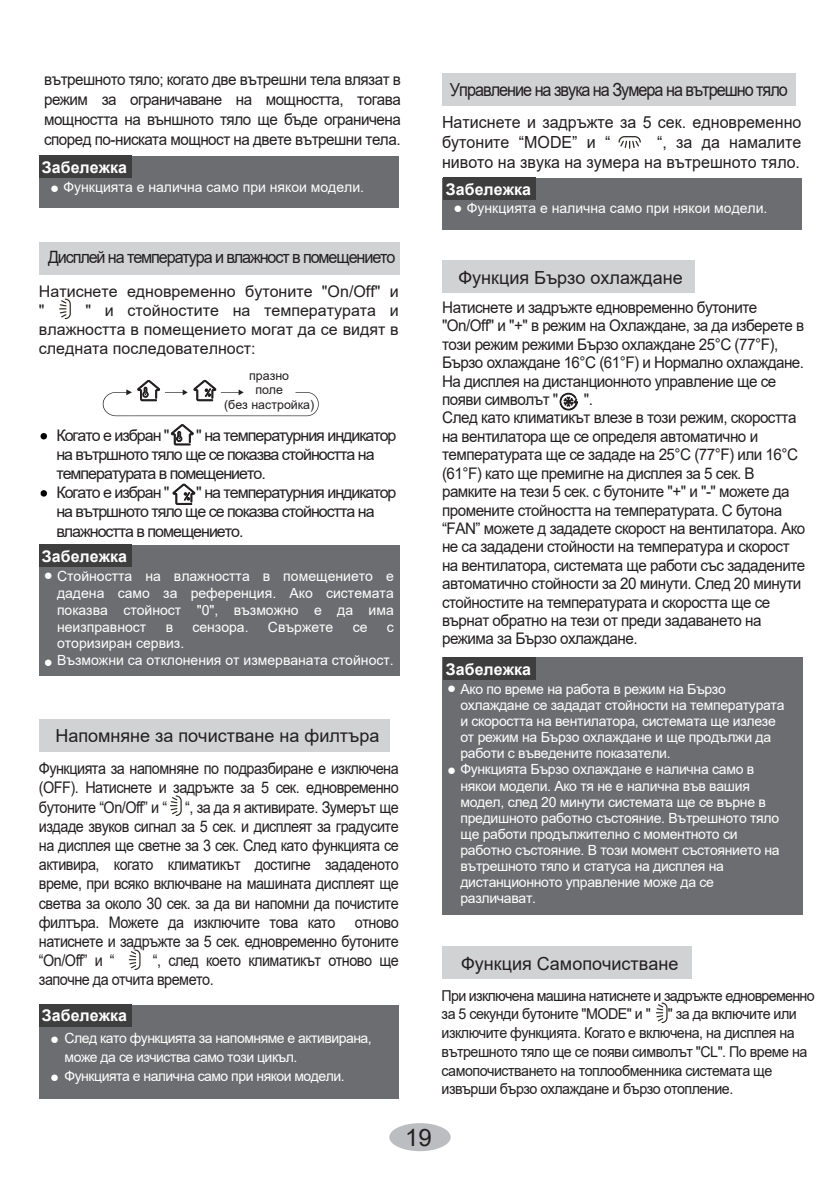
<style>
.page{position:relative;width:840px;height:1191px;background:#fff}
.page>*{position:absolute;margin:0;border:0;box-sizing:border-box;transform-origin:0 0}
.t1{font:24px "Arial";color:#231f20}
.t2{font:18px "Arial";color:#231f20}
.t3{font:18px "Arial";letter-spacing:-.06em;color:#231f20;scale:.9 1}
.t4{font:17px "Arial";letter-spacing:-.07em;color:#231f20;scale:.95 1}
.t5{font:16.6px/20px "Arial";color:#231f20;scale:.96 1}
.t6{font:16px/18.4px "Arial";letter-spacing:-.035em;color:#231f20;scale:.95 1}
.t7{font:16px/19.2px "Arial";letter-spacing:-.035em;color:#231f20;text-align:justify;scale:.9 1}
.t8{font:16px/19.2px "Arial";letter-spacing:-.06em;color:#231f20}
.t9{font:16px/19.2px "Arial";letter-spacing:-.035em;color:#231f20;text-align:justify}
.t10{font:700 16px "Arial";color:#fff}
.t11{font:16px/19.2px "Arial";color:#231f20}
.t12{font:15px/18.8px "Arial";letter-spacing:-.035em;color:#231f20;scale:.95 1}
.t13{font:15px "Arial";color:#fff}
.t14{font:14px/16.2px "Arial";letter-spacing:-.02em;color:#fff}
.t15{font:14px/16.8px "Arial";color:#fff}
.t16{font:12.4px/14.8px "Arial";color:#231f20;text-align:center}
.s1{font-size:15px}
.s2{font-style:inherit}
</style>
<div class="page">
<div style="left:389px;top:1123px;width:61px;height:28px;background:#bcbdc0;border-radius:50%"></div>
<div style="left:39px;top:157px;width:360px;height:51px;background:#6c6d70"></div>
<div style="left:39px;top:1005px;width:360px;height:93px;background:#6c6d70"></div>
<div style="left:39px;top:719px;width:350px;height:32px;background:#d1d2d4"></div>
<div style="left:39px;top:242px;width:360px;height:32px;background:#d1d2d4"></div>
<svg style="left:170px;top:795px;width:12px;height:21px"></svg>
<svg style="left:129px;top:949px;width:11px;height:21px"></svg>
<svg style="left:59px;top:298px;width:12px;height:21px"></svg>
<svg style="left:655px;top:1002px;width:12px;height:21px"></svg>
<svg style="left:41px;top:433px;width:6px;height:6px"></svg>
<svg style="left:41px;top:490px;width:6px;height:6px"></svg>
<svg style="left:170px;top:424px;width:24px;height:22px"></svg>
<svg style="left:103px;top:379px;width:215px;height:37px"></svg>
<svg style="left:172px;top:483px;width:23px;height:22px"></svg>
<div style="left:39px;top:545px;width:360px;height:130px;background:#6c6d70"></div>
<div style="left:442px;top:178px;width:359px;height:51px;background:#6c6d70"></div>
<div style="left:442px;top:73px;width:352px;height:32px;background:#d1d2d4"></div>
<div style="left:442px;top:261px;width:252px;height:32px;background:#d1d2d4"></div>
<svg style="left:618px;top:136px;width:22px;height:13px"></svg>
<div style="left:442px;top:658px;width:359px;height:257px;background:#6c6d70"></div>
<svg style="left:559px;top:393px;width:18px;height:17px"></svg>
<div style="left:442px;top:946px;width:249px;height:32px;background:#d1d2d4"></div>
<div style="left:39px;top:156px;width:92px;height:22px;background:#3e3e3f"></div>
<div style="left:39px;top:545px;width:92px;height:22px;background:#3e3e3f"></div>
<div style="left:39px;top:1004px;width:92px;height:22px;background:#3e3e3f"></div>
<div style="left:442px;top:177px;width:93px;height:22px;background:#3e3e3f"></div>
<div style="left:442px;top:657px;width:93px;height:22px;background:#3e3e3f"></div>
<p class="t6" style="left:44px;top:69px;width:377px;line-height:20px;text-align:justify">вътрешното тяло; когато две вътрешни тела влязат в режим за ограничаване на мощността, тогава мощността на външното тяло ще бъде ограничена според по-ниската мощност на двете вътрешни тела.</p>
<p class="t10" style="left:42px;top:156px;width:86px">Забележка</p>
<p class="t15" style="left:50px;top:178px;width:315px"><span class="s1">●</span> Функцията е налична само при някои модели.</p>
<p class="t3" style="left:449px;top:77px;width:377px">Управление на звука на Зумера на вътрешно тяло</p>
<p class="t5" style="left:442px;top:112px;width:375px">Натиснете и задръжте за 5 сек. едновременно бутоните “MODE” и “</p>
<p class="t5" style="left:442px;top:132px;width:375px;text-align:right">“, за да намалите<br>нивото на звука на зумера на вътрешното тяло.</p>
<p class="t10" style="left:445px;top:178px;width:86px">Забележка</p>
<p class="t15" style="left:453px;top:200px;width:315px"><span class="s1">●</span> Функцията е налична само при някои модели.</p>
<p class="t4" style="left:48px;top:245px;width:367px">Дисплей на температура и влажност в помещението</p>
<p class="t11" style="left:39px;top:281px;width:361px">Натиснете едновременно бутоните "On/Off" и "</p>
<p class="t9" style="left:39px;top:300px;width:361px;text-indent:47px">" и стойностите на температурата и влажността в помещението могат да се видят в следната последователност:</p>
<p class="t16" style="left:224px;top:368px;width:92px">празно<br>поле<br>(без настройка)</p>
<p class="t8" style="left:56px;top:425px;width:115px">Когато е избран "</p>
<p class="t8" style="left:56px;top:425px;width:341px;text-indent:140px">" на температурния индикатор на вътршното тяло ще се показва стойността на температурата в помещението.<br>Когато е избран "</p>
<p class="t8" style="left:56px;top:483px;width:341px;text-indent:140px">" на температурния индикатор на вътршното тяло ще се показва стойността на влажността в помещението.</p>
<p class="t10" style="left:42px;top:545px;width:86px">Забележка</p>
<p class="t15" style="left:44px;top:568px;width:351px"><span class="s1">●</span> Стойността на влажността в помещението е</p>
<p class="t14" style="left:57px;top:584px;width:338px;line-height:16.8px;text-align:justify">дадена само за референция. Ако системата показва стойност "0", възможно е да има неизправност</p>
<p class="t14" style="left:165px;top:618px;width:9px">в</p>
<p class="t15" style="left:192px;top:618px;width:58px">сензора.</p>
<p class="t15" style="left:268px;top:618px;width:67px">Свържете</p>
<p class="t14" style="left:352px;top:618px;width:16px">се</p>
<p class="t14" style="left:386px;top:618px;width:8px">с</p>
<p class="t15" style="left:57px;top:635px;width:338px">оторизиран сервиз.<br>Възможни са отклонения от измерваната стойност.</p>
<p class="t13" style="left:44px;top:652px;width:11px">●</p>
<p class="t2" style="left:55px;top:723px;width:325px">Напомняне за почистване на филтъра</p>
<p class="t7" style="left:39px;top:758px;width:401px">Функцията за напомняне по подразбиране е изключена (OFF). Натиснете и задръжте за 5 сек. едновременно бутоните “On/Off” и “ “, за да я активирате. Зумерът ще издаде звуков сигнал за 5 сек. и дисплеят за градусите на дисплея ще светне за 3 сек. След като функцията се активира, когато климатикът достигне зададеното време, при всяко включване на машината дисплеят ще светва за около 30 сек. за да ви напомни да почистите филтъра. Можете да изключите това като отново натиснете и задръжте за 5 сек. едновременно бутоните “On/Off” и “</p>
<p class="t7" style="left:39px;top:950px;width:401px;text-indent:114px">“, след което климатикът отново ще започне да отчита времето.</p>
<p class="t10" style="left:42px;top:1004px;width:86px">Забележка</p>
<p class="t14" style="left:50px;top:1029px;width:323px"><span class="s1">●</span> След като функцията за напомняме е активирана,</p>
<p class="t14" style="left:65px;top:1049px;width:234px">може да се изчиства само този цикъл.</p>
<p class="t14" style="left:50px;top:1068px;width:296px"><span class="s1">●</span> Функцията е налична само <span class="s2">при</span> някои модели.</p>
<p class="t2" style="left:458px;top:265px;width:225px">Функция Бързо охлаждане</p>
<p class="t6" style="left:442px;top:298px;width:382px">Натиснете и задръжте едновременно бутоните "On/Off" и "+" в режим на Охлаждане, за да изберете в този режим режими Бързо охлаждане 25°C (77°F), Бързо охлаждане 16°C (61°F) и Нормално охлаждане.<br>На дисплея на дистанционното управление ще се появи символът "</p>
<p class="t6" style="left:442px;top:390px;width:383px;text-indent:142px">".<br>След като климатикът влезе в този режим, скоростта на вентилатора ще се определя автоматично и температурата ще се зададе на 25°C (77°F) или 16°C (61°F) като ще премигне на дисплея за 5 сек. В рамките на тези 5 сек. с бутоните "+" и "-" можете да промените стойността на температурата. С бутона “FAN” можете д зададете скорост на вентилатора. Ако не са зададени стойности на температура и скорост на вентилатора, системата ще работи със зададените автоматично стойности за 20 минути. След 20 минути стойностите на температурата и скоростта ще се върнат обратно на тези от преди задаването на режима за Бързо охлаждане.</p>
<p class="t10" style="left:445px;top:658px;width:86px">Забележка</p>
<p class="t14" style="left:447px;top:681px;width:280px"><span class="s1">●</span> Ако по време на работа в режим на Бързо</p>
<p class="t14" style="left:460px;top:697px;width:325px">охлаждане се зададат стойности на температурата и скоростта на вентилатора, системата ще излезе от режим на Бързо охлаждане и ще продължи да работи с въведените показатели.</p>
<p class="t14" style="left:460px;top:777px;width:320px">някои модели. Ако тя не е налична във вашия модел, след 20 минути системата ще се върне в предишното работно състояние. Вътрешното тяло ще работи продължително с моментното си работно състояние. В този момент състоянието на вътрешното тяло и статуса на дисплея на дистанционното управление може да се различават.</p>
<p class="t14" style="left:447px;top:761px;width:308px"><span class="s1">●</span> Функцията Бързо охлаждане е налична само в</p>
<p class="t2" style="left:461px;top:950px;width:218px">Функция Самопочистване</p>
<p class="t12" style="left:441px;top:985px;width:394px">При изключена машина натиснете и задръжте едновременно за 5 секунди бутоните "MODE" и " " за да включите или изключите функцията. Когато е включена, на дисплея на вътрешното тяло ще се появи символът "CL". По време на самопочистването на топлообменника системата ще извърши бързо охлаждане и бързо отопление.</p>
<h1 class="t1" style="left:405px;top:1120px;width:28px">19</h1>
</div>
